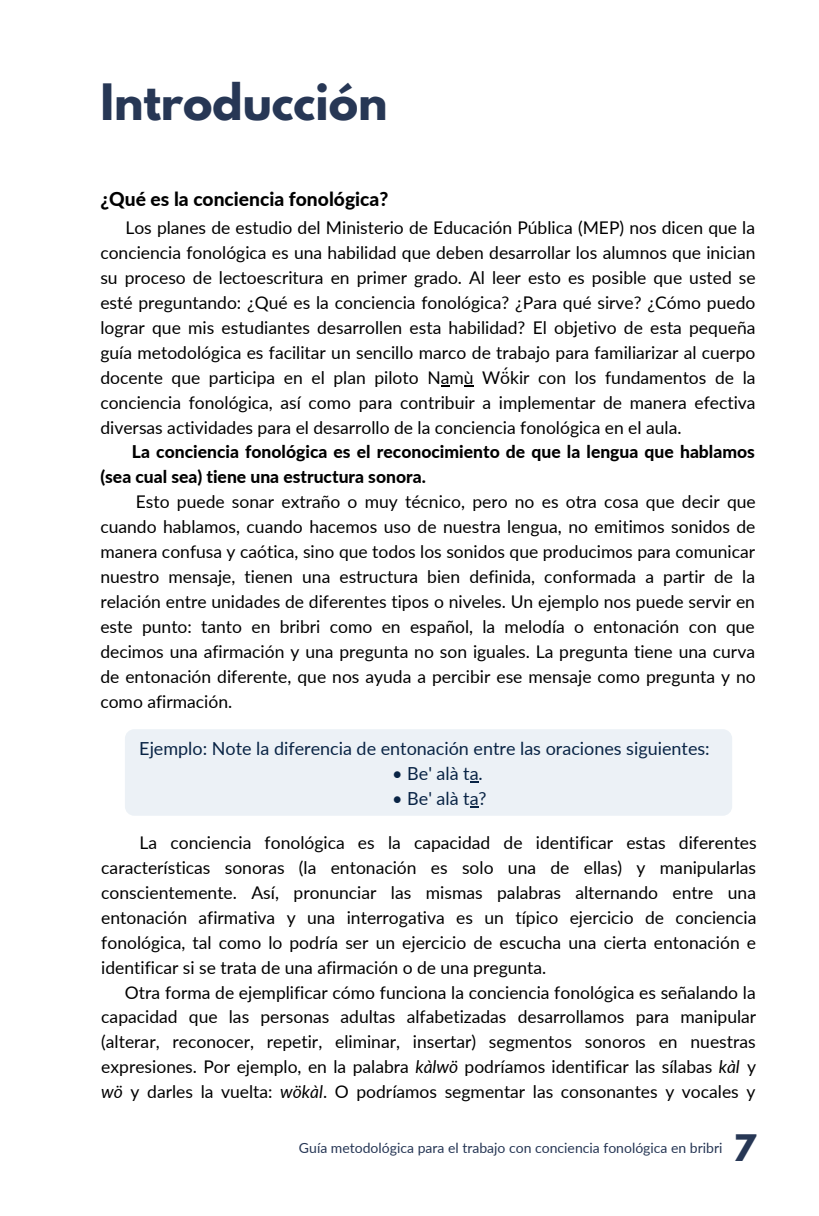
<style>
.page{position:relative;width:819px;height:1216px;background:#fff}
.page>*{position:absolute;margin:0;border:0;box-sizing:border-box;transform-origin:0 0}
.t1{font:700 44.45px "League Spartan";color:#273755}
.t2{font:700 32.38px "League Spartan";color:#273755}
.t3{font:800 19.25px "Lato";color:#000}
.t4{font:18.03px "Lato";color:#092445}
.t5{font:17.5px/24.8px "Lato";color:#000;text-align:justify}
.t6{font:800 17.5px/24.8px "Lato";color:#000}
.t7{font:14px "Lato";color:#273755}
.s1{font-style:italic}
</style>
<div class="page">
<div style="left:125px;top:729px;width:607px;height:86px;background:#ecf1f6"></div>
<h1 class="t1" style="left:100px;top:80px;width:289px">Introducción</h1>
<p class="t3" style="left:100px;top:187px;width:289px">¿Qué es la conciencia fonológica?</p>
<p class="t5" style="left:100px;top:215px;width:657px;text-indent:25px">Los planes de estudio del Ministerio de Educación Pública (MEP) nos dicen que la conciencia fonológica es una habilidad que deben desarrollar los alumnos que inician su proceso de lectoescritura en primer grado. Al leer esto es posible que usted se esté preguntando: ¿Qué es la conciencia fonológica? ¿Para qué sirve? ¿Cómo puedo lograr que mis estudiantes desarrollen esta habilidad? El objetivo de esta pequeña guía metodológica es facilitar un sencillo marco de trabajo para familiarizar al cuerpo docente que participa en el plan piloto Namù Wö́kir con los fundamentos de la conciencia fonológica, así como para contribuir a implementar de manera efectiva diversas actividades para el desarrollo de la conciencia fonológica en el aula.</p>
<p class="t6" style="left:100px;top:439px;width:656px;text-indent:32px">La conciencia fonológica es el reconocimiento de que la lengua que hablamos (sea cual sea) tiene una estructura sonora.</p>
<p class="t5" style="left:100px;top:489px;width:657px;text-indent:35px">Esto puede sonar extraño o muy técnico, pero no es otra cosa que decir que cuando hablamos, cuando hacemos uso de nuestra lengua, no emitimos sonidos de manera confusa y caótica, sino que todos los sonidos que producimos para comunicar nuestro mensaje, tienen una estructura bien definida, conformada a partir de la relación entre unidades de diferentes tipos o niveles. Un ejemplo nos puede servir en este punto: tanto en bribri como en español, la melodía o entonación con que decimos una afirmación y una pregunta no son iguales. La pregunta tiene una curva de entonación diferente, que nos ayuda a percibir ese mensaje como pregunta y no como afirmación.</p>
<p class="t4" style="left:139px;top:737px;width:572px">Ejemplo: Note la diferencia de entonación entre las oraciones siguientes:</p>
<p class="t4" style="left:392px;top:762px;width:92px">• Be' alà ta.</p>
<p class="t4" style="left:392px;top:786px;width:96px">• Be' alà ta?</p>
<p class="t5" style="left:101px;top:829px;width:657px;text-indent:38px">La conciencia fonológica es la capacidad de identificar estas diferentes características sonoras (la entonación es solo una de ellas) y manipularlas conscientemente. Así, pronunciar las mismas palabras alternando entre una entonación afirmativa y una interrogativa es un típico ejercicio de conciencia fonológica, tal como lo podría ser un ejercicio de escucha una cierta entonación e identificar si se trata de una afirmación o de una pregunta.</p>
<p class="t5" style="left:101px;top:979px;width:656px;text-indent:24px">Otra forma de ejemplificar cómo funciona la conciencia fonológica es señalando la capacidad que las personas adultas alfabetizadas desarrollamos para manipular (alterar, reconocer, repetir, eliminar, insertar) segmentos sonoros en nuestras expresiones. Por ejemplo, en la palabra <span class="s1">kàlwö</span> podríamos identificar las sílabas <span class="s1">kàl</span> y <span class="s1">wö</span> y darles la vuelta: <span class="s1">wökàl</span>. O podríamos segmentar las consonantes y vocales y</p>
<p class="t7" style="left:299px;top:1138px;width:425px">Guía metodológica para el trabajo con conciencia fonológica en bribri</p>
<h2 class="t2" style="left:734px;top:1131px;width:24px">7</h2>
</div>
